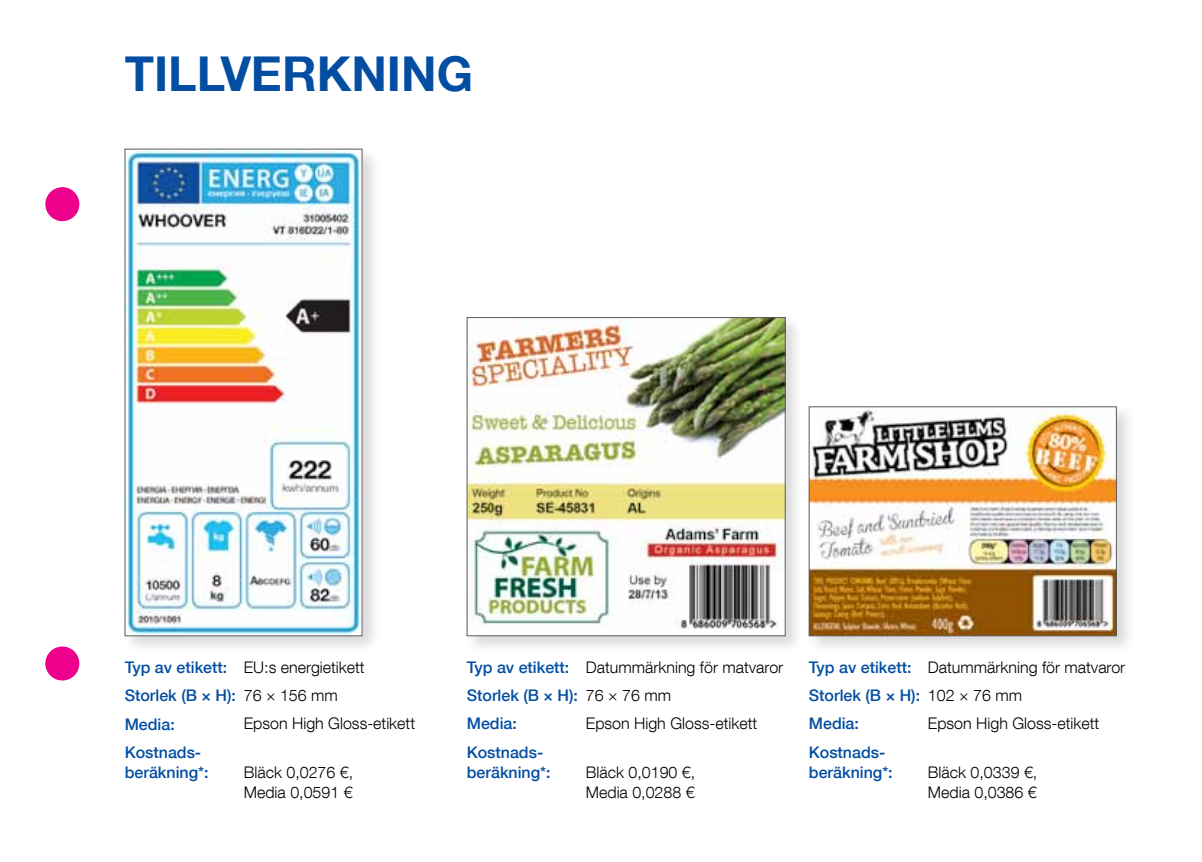
<style>
.page{position:relative;width:1202px;height:862px;background:#fff}
.page>*{position:absolute;margin:0;border:0;box-sizing:border-box;transform-origin:0 0}
.t1{font:700 48px "Helvetica Neue LT Com";color:#034ea2}
.t2{font:300 16px/20px "Helvetica Neue LT Com";color:#000}
.t3{font:500 16px/20px "Helvetica Neue LT Com";color:#034ea2}
.s1{font-weight:500;color:#034ea2}
.s2{font-weight:300;color:#000}
</style>
<div class="page">
<div style="left:122px;top:146px;width:259px;height:509px;background:#000;opacity:.15"></div>
<img style="left:127px;top:151px;width:233px;height:483px">
<div style="left:464px;top:314px;width:340px;height:341px;background:#000;opacity:.15"></div>
<img style="left:469px;top:319px;width:314px;height:315px">
<div style="left:467px;top:317px;width:318px;height:319px;border:1px solid #58595b"></div>
<div style="left:806px;top:403px;width:330px;height:252px;background:#000;opacity:.15"></div>
<img style="left:811px;top:408px;width:304px;height:226px">
<div style="left:809px;top:406px;width:308px;height:230px;border:1px solid #58595b"></div>
<div style="left:45px;top:187px;width:34px;height:34px;background:#ec008c;border-radius:50%"></div>
<div style="left:45px;top:646px;width:34px;height:34px;background:#ec008c;border-radius:50%"></div>
<h1 class="t1" style="left:125px;top:44px;width:350px">TILLVERKNING</h1>
<p class="t2" style="left:125px;top:656px;width:241px"><span class="s1">Typ av etikett:</span> EU:s energietikett</p>
<p class="t2" style="left:467px;top:656px;width:318px"><span class="s1">Typ av etikett:</span> Datummärkning för matvaror</p>
<p class="t2" style="left:809px;top:656px;width:318px"><span class="s1">Typ av etikett:</span> Datummärkning för matvaror</p>
<p class="t3" style="left:125px;top:685px;width:215px">Storlek (B × H): <span class="s2">76 × 156 mm</span></p>
<p class="t3" style="left:467px;top:685px;width:206px">Storlek (B × H): <span class="s2">76 × 76 mm</span></p>
<p class="t3" style="left:809px;top:685px;width:215px">Storlek (B × H): <span class="s2">102 × 76 mm</span></p>
<p class="t3" style="left:125px;top:714px;width:52px">Media:</p>
<p class="t2" style="left:244px;top:713px;width:173px">Epson High Gloss-etikett</p>
<p class="t3" style="left:467px;top:713px;width:52px">Media:</p>
<p class="t2" style="left:586px;top:713px;width:173px">Epson High Gloss-etikett</p>
<p class="t3" style="left:809px;top:713px;width:52px">Media:</p>
<p class="t2" style="left:928px;top:713px;width:173px">Epson High Gloss-etikett</p>
<p class="t3" style="left:125px;top:742px;width:85px">Kostnads&shy;beräkning*:</p>
<p class="t3" style="left:467px;top:742px;width:85px">Kostnads&shy;beräkning*:</p>
<p class="t3" style="left:809px;top:742px;width:85px">Kostnads&shy;beräkning*:</p>
<p class="t2" style="left:244px;top:762px;width:111px">Bläck 0,0276 €,<br>Media 0,0591 €</p>
<p class="t2" style="left:586px;top:762px;width:111px">Bläck 0,0190 €,<br>Media 0,0288 €</p>
<p class="t2" style="left:928px;top:762px;width:111px">Bläck 0,0339 €,<br>Media 0,0386 €</p>
</div>
